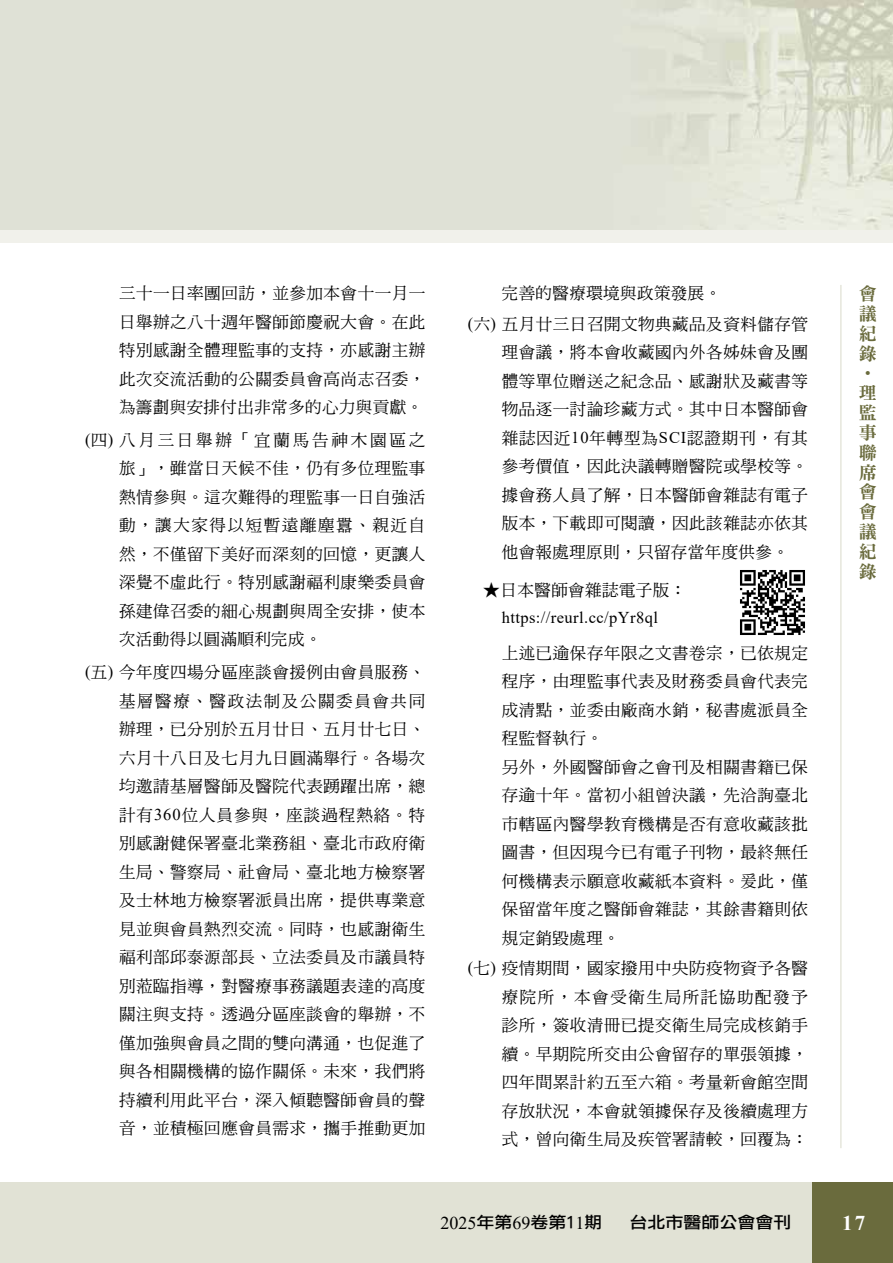
<style>
.page{position:relative;width:893px;height:1263px;background:#fff}
.page>*{position:absolute;margin:0;border:0;box-sizing:border-box;transform-origin:0 0}
.t1{font:700 21px "Times New Roman";color:#fff}
.t2{font:18px/19.8px "DFN Ming W9 WIN BF";color:#6a6b3d;text-align:justify}
.t3{font:18px "Times New Roman";color:#000}
.t4{font:16.5px/28.5px "DF Ming W5 WIN BF";letter-spacing:.035em;color:#000;text-align:justify}
.t5{font:16.5px "Times New Roman";letter-spacing:.025em;color:#000}
.t6{font:16.2px "DF Li Hei Md WIN BF";color:#000;scale:1.11 1}
.s1{font-family:"Times New Roman"}
.s2{font-size:18px}
.s3{font-family:"DF Li Hei Md WIN BF";font-size:16.2px}
</style>
<div class="page">
<div style="left:0;top:230px;width:893px;height:12px;background:#f1f1eb"></div>
<div style="left:0;top:1182px;width:833px;height:81px;background:#e1e2d5"></div>
<img style="left:1px;top:0;width:892px;height:230px">
<div style="left:812px;top:1182px;width:81px;height:81px;background:#6a6b3d"></div>
<hr style="left:840px;top:285px;width:1px;height:863px;background:#e1e2d5">
<hr style="left:0;top:0;width:1px;height:230px;background:#e0e2d5">
<img style="left:740px;top:570px;width:65px;height:65px">
<p class="t4" style="left:119px;top:279px;width:308px">三十一日率團回訪，並參加本會十一月一日舉辦之八十週年醫師節慶祝大會。在此特別感謝全體理監事的支持，亦感謝主辦此次交流活動的公關委員會高尚志召委，為籌劃與安排付出非常多的心力與貢獻。</p>
<p class="t4" style="left:119px;top:426px;width:308px;text-indent:-34px"><span class="s1">(</span>四<span class="s1">)</span> 八月三日舉辦「宜蘭馬告神木園區之旅」，雖當日天候不佳，仍有多位理監事熱情參與。這次難得的理監事一日自強活動，讓大家得以短暫遠離塵囂、親近自然，不僅留下美好而深刻的回憶，更讓人深覺不虛此行。特別感謝福利康樂委員會孫建偉召委的細心規劃與周全安排，使本次活動得以圓滿順利完成。</p>
<p class="t4" style="left:119px;top:658px;width:308px;text-indent:-34px"><span class="s1">(</span>五<span class="s1">)</span> 今年度四場分區座談會援例由會員服務、基層醫療、醫政法制及公關委員會共同辦理，已分別於五月廿日、五月廿七日、六月十八日及七月九日圓滿舉行。各場次均邀請基層醫師及醫院代表踴躍出席，總計有<span class="s1">360</span>位人員參與，座談過程熱絡。特別感謝健保署臺北業務組、臺北市政府衛生局、警察局、社會局、臺北地方檢察署及士林地方檢察署派員出席，提供專業意見並與會員熱烈交流。同時，也感謝衛生福利部邱泰源部長、立法委員及市議員特別蒞臨指導，對醫療事務議題表達的高度關注與支持。透過分區座談會的舉辦，不僅加強與會員之間的雙向溝通，也促進了與各相關機構的協作關係。未來，我們將持續利用此平台，深入傾聽醫師會員的聲音，並積極回應會員需求，攜手推動更加</p>
<p class="t4" style="left:468px;top:278px;width:342px;line-height:30.9px;text-indent:34px">完善的醫療環境與政策發展。<br><span class="s1">(</span>六<span class="s1">)</span> 五月廿三日召開文物典藏品及資料儲存管</p>
<p class="t4" style="left:502px;top:338px;width:308px">理會議，將本會收藏國內外各姊妹會及團體等單位贈送之紀念品、感謝狀及藏書等物品逐一討論珍藏方式。其中日本醫師會雜誌因近<span class="s1">10</span>年轉型為<span class="s1">SCI</span>認證期刊，有其參考價值，因此決議轉贈醫院或學校等。據會務人員了解，日本醫師會雜誌有電子版本，下載即可閱讀，因此該雜誌亦依其他會報處理原則，只留存當年度供參。</p>
<p class="t4" style="left:483px;top:576px;width:205px"><span class="s2">★</span>日本醫師會雜誌電子版：</p>
<p class="t5" style="left:502px;top:605px;width:158px">https://reurl.cc/pYr8ql</p>
<p class="t4" style="left:502px;top:638px;width:308px;text-align:left">上述已逾保存年限之文書卷宗，已依規定程序，由理監事代表及財務委員會代表完成清點，並委由廠商水銷，秘書處派員全程監督執行。<br>另外，外國醫師會之會刊及相關書籍已保存逾十年。當初小組曾決議，先洽詢臺北市轄區內醫學教育機構是否有意收藏該批圖書，但因現今已有電子刊物，最終無任何機構表示願意收藏紙本資料。爰此，僅保留當年度之醫師會雜誌，其餘書籍則依規定銷毀處理。</p>
<p class="t4" style="left:502px;top:954px;width:308px;text-indent:-34px"><span class="s1">(</span>七<span class="s1">)</span> 疫情期間，國家撥用中央防疫物資予各醫療院所，本會受衛生局所託協助配發予診所，簽收清冊已提交衛生局完成核銷手續。早期院所交由公會留存的單張領據，四年間累計約五至六箱。考量新會館空間存放狀況，本會就領據保存及後續處理方式，曾向衛生局及疾管署請較，回覆為：</p>
<p class="t2" style="left:859px;top:284px;width:19px">會議紀錄</p>
<p class="t2" style="left:878px;top:364px;width:19px;rotate:90deg">•</p>
<p class="t2" style="left:859px;top:383px;width:19px">理監事聯席會會議紀錄</p>
<p class="t3" style="left:440px;top:1210px;width:163px">2025<span class="s3">年第</span>69<span class="s3">卷第1</span>1<span class="s3">期</span></p>
<p class="t6" style="left:629px;top:1214px;width:147px">台北市醫師公會會刊</p>
<p class="t1" style="left:842px;top:1207px;width:25px">17</p>
</div>
